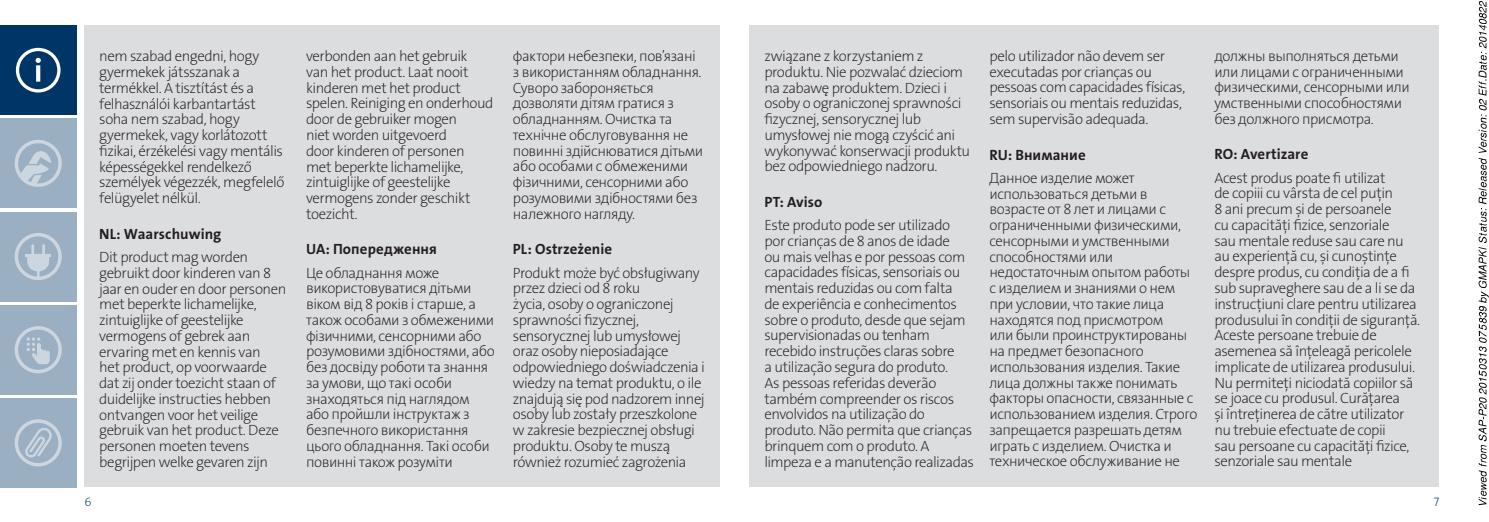
<style>
.page{position:relative;width:1489px;height:522px;background:#fff}
.page>*{position:absolute;margin:0;border:0;box-sizing:border-box;transform-origin:0 0}
.t1{font:14.88px/15.8px "Grundfos The Sans V2 OT 2 XL";letter-spacing:-.03em;color:#231f20}
.t2{font:14.88px "Grundfos The Sans V2 OT 7 B";letter-spacing:.005em;color:#231f20}
.t3{font:12.25px "Grundfos The Sans V2 OT 2 XL";color:#003667}
</style>
<div class="page">
<div style="left:84px;top:25px;width:635px;height:462px;background:#dcdddf"></div>
<div style="left:749px;top:25px;width:690px;height:462px;background:#dcdddf"></div>
<div style="left:0;top:25px;width:76px;height:90px;background:#003667"></div>
<svg style="left:16px;top:48px;width:45px;height:44px"></svg>
<svg style="left:36px;top:65px;width:4px;height:17px"></svg>
<div style="left:0;top:212px;width:76px;height:89px;background:#9aafc2"></div>
<div style="left:0;top:398px;width:76px;height:89px;background:#9aafc2"></div>
<div style="left:0;top:305px;width:76px;height:89px;background:#9aafc2"></div>
<div style="left:0;top:119px;width:76px;height:89px;background:#9aafc2"></div>
<svg style="left:15px;top:233px;width:47px;height:47px"></svg>
<svg style="left:15px;top:326px;width:47px;height:47px"></svg>
<svg style="left:15px;top:419px;width:47px;height:47px"></svg>
<svg style="left:14px;top:140px;width:48px;height:47px"></svg>
<svg style="left:1478px;top:1px;width:10px;height:504px"></svg>
<p class="t1" style="left:99px;top:48px;width:187px">nem szabad engedni, hogy gyermekek játsszanak a termékkel. A tisztítást és a felhasználói karbantartást soha nem szabad, hogy gyermekek, vagy korlátozott fizikai, érzékelési vagy mentális képességekkel rendelkező személyek végezzék, megfelelő felügyelet nélkül.</p>
<p class="t2" style="left:99px;top:224px;width:124px">NL: Waarschuwing</p>
<p class="t1" style="left:99px;top:249px;width:188px">Dit product mag worden gebruikt door kinderen van 8 jaar en ouder en door personen met beperkte lichamelijke, zintuiglijke of geestelijke vermogens of gebrek aan ervaring met en kennis van<br>het product, op voorwaarde dat zij onder toezicht staan of duidelijke instructies hebben ontvangen voor het veilige gebruik van het product. Deze personen moeten tevens begrijpen welke gevaren zijn</p>
<p class="t1" style="left:306px;top:48px;width:189px">verbonden aan het gebruik<br>van het product. Laat nooit kinderen met het product spelen. Reiniging en onderhoud door de gebruiker mogen<br>niet worden uitgevoerd<br>door kinderen of personen met beperkte lichamelijke, zintuiglijke of geestelijke vermogens zonder geschikt toezicht.</p>
<p class="t2" style="left:306px;top:240px;width:132px">UA: Попередження</p>
<p class="t1" style="left:306px;top:265px;width:190px">Це обладнання може використовуватися дітьми віком від 8 років і старше, а також особами з обмеженими фізичними, сенсорними або розумовими здібностями, або без досвіду роботи та знання за умови, що такі особи знаходяться під наглядом або пройшли інструктаж з безпечного використання цього обладнання. Такі особи повинні також розуміти</p>
<p class="t1" style="left:513px;top:48px;width:192px">фактори небезпеки, пов’язані з використанням обладнання.<br>Суворо забороняється дозволяти дітям гратися з обладнанням. Очистка та технічне обслуговування не повинні здійснюватися дітьми або особами с обмеженими фізичними, сенсорними або розумовими здібностями без належного нагляду.</p>
<p class="t2" style="left:513px;top:240px;width:101px">PL: Ostrzeżenie</p>
<p class="t1" style="left:513px;top:264px;width:193px">Produkt może być obsługiwany przez dzieci od 8 roku<br>życia, osoby o ograniczonej sprawności fizycznej, sensorycznej lub umysłowej oraz osoby nieposiadające odpowiedniego doświadczenia i wiedzy na temat produktu, o ile znajdują się pod nadzorem innej osoby lub zostały przeszkolone w zakresie bezpiecznej obsługi produktu. Osoby te muszą również rozumieć zagrożenia</p>
<p class="t1" style="left:764px;top:48px;width:207px">związane z korzystaniem z produktu. Nie pozwalać dzieciom na zabawę produktem. Dzieci i osoby o ograniczonej sprawności fizycznej, sensorycznej lub umysłowej nie mogą czyścić ani wykonywać konserwacji produktu bez odpowiedniego nadzoru.</p>
<p class="t2" style="left:764px;top:192px;width:60px">PT: Aviso</p>
<p class="t1" style="left:764px;top:217px;width:211px">Este produto pode ser utilizado por crianças de 8 anos de idade<br>ou mais velhas e por pessoas com capacidades físicas, sensoriais ou mentais reduzidas ou com falta<br>de experiência e conhecimentos sobre o produto, desde que sejam supervisionadas ou tenham recebido instruções claras sobre<br>a utilização segura do produto.<br>As pessoas referidas deverão também compreender os riscos envolvidos na utilização do produto. Não permita que crianças brinquem com o produto. A limpeza e a manutenção realizadas</p>
<p class="t1" style="left:989px;top:48px;width:197px">pelo utilizador não devem ser executadas por crianças ou pessoas com capacidades físicas, sensoriais ou mentais reduzidas, sem supervisão adequada.</p>
<p class="t2" style="left:989px;top:145px;width:98px">RU: Внимание</p>
<p class="t1" style="left:989px;top:170px;width:209px">Данное изделие может использоваться детьми в возрасте от 8 лет и лицами с ограниченными физическими, сенсорными и умственными способностями или недостаточным опытом работы с изделием и знаниями о нем при условии, что такие лица находятся под присмотром<br>или были проинструктированы на предмет безопасного использования изделия. Такие лица должны также понимать факторы опасности, связанные с использованием изделия. Строго запрещается разрешать детям играть с изделием. Очистка и техническое обслуживание не</p>
<p class="t1" style="left:1214px;top:48px;width:197px">должны выполняться детьми или лицами с ограниченными физическими, сенсорными или умственными способностями без должного присмотра.</p>
<p class="t2" style="left:1214px;top:145px;width:95px">RO: Avertizare</p>
<p class="t1" style="left:1214px;top:170px;width:207px">Acest produs poate fi utilizat<br>de copiii cu vârsta de cel puţin<br>8 ani precum şi de persoanele<br>cu capacităţi fizice, senzoriale<br>sau mentale reduse sau care nu au experienţă cu, şi cunoştinţe despre produs, cu condiția de a fi sub supraveghere sau de a li se da instrucțiuni clare pentru utilizarea produsului în condiții de siguranță.<br>Aceste persoane trebuie de asemenea să înțeleagă pericolele implicate de utilizarea produsului.<br>Nu permiteți niciodată copiilor să se joace cu produsul. Curățarea<br>și întreținerea de către utilizator nu trebuie efectuate de copii<br>sau persoane cu capacități fizice, senzoriale sau mentale</p>
<p class="t3" style="left:84px;top:494px;width:9px">6</p>
<p class="t3" style="left:1433px;top:494px;width:7px">7</p>
</div>
